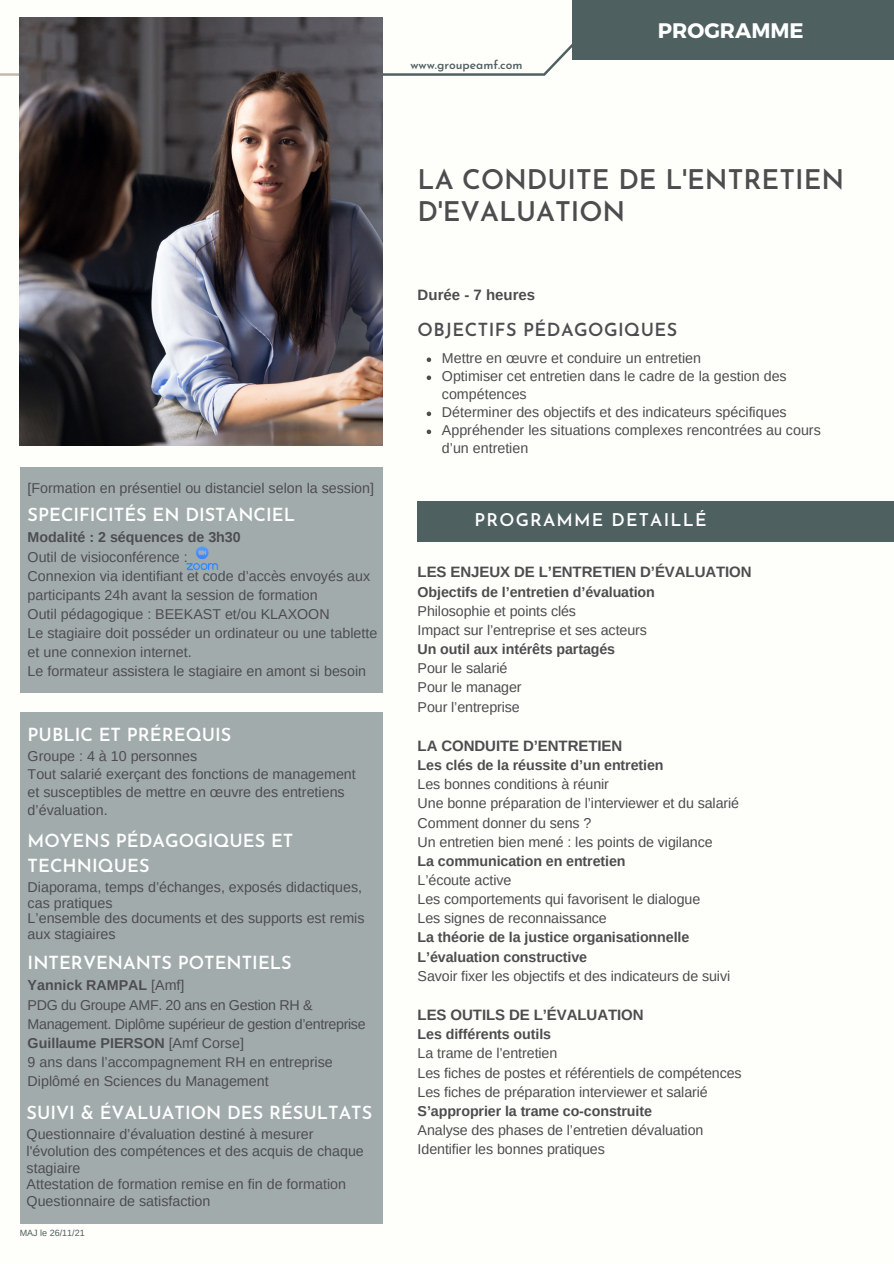
<style>
.page{position:relative;width:894px;height:1264px;background:#fff}
.page>*{position:absolute;margin:0;border:0;box-sizing:border-box;transform-origin:0 0}
.t1{font:600 27px/31.5px "Josefin Sans";color:#4d4d50}
.t2{font:700 21px "Montserrat";color:#fff}
.t3{font:600 18px/24.8px "Josefin Sans";color:#fff}
.t4{font:600 18px "Josefin Sans";letter-spacing:.025em;color:#4d4d50}
.t5{font:600 17.55px "Josefin Sans";letter-spacing:.07em;color:#fff}
.t6{font:700 15px "Arimo";letter-spacing:-.005em;color:#4d4d50}
.t7{font:14.25px/18px "Arimo";color:#4d4d50}
.t8{font:700 14.25px "Arimo";letter-spacing:-.005em;color:#4d4d50}
.t9{font:14.25px/19.2px "Arimo";letter-spacing:-.025em;color:#4d4d50}
.t10{font:600 12px "Josefin Sans";color:#4f6061}
.t11{font:9px "Arimo";color:#4f6061}
.s1{font-weight:400}
</style>
<div class="page">
<div style="left:0;top:0;width:893px;height:1263px;background:#fefefa"></div>
<div style="left:417px;top:501px;width:476px;height:41px;background:#4f6061"></div>
<div style="left:572px;top:0;width:321px;height:60px;background:#4f6061"></div>
<svg style="left:0;top:39px;width:572px;height:41px"></svg>
<div style="left:20px;top:467px;width:362px;height:225px;background:#a2abab"></div>
<div style="left:20px;top:712px;width:362px;height:511px;background:#a2abab"></div>
<img style="left:20px;top:17px;width:362px;height:428px">
<img style="left:186px;top:546px;width:32px;height:25px">
<svg style="left:426px;top:357px;width:5px;height:5px"></svg>
<svg style="left:426px;top:375px;width:5px;height:5px"></svg>
<svg style="left:426px;top:411px;width:5px;height:5px"></svg>
<svg style="left:426px;top:429px;width:5px;height:5px"></svg>
<p class="t10" style="left:410px;top:60px;width:114px">www.groupeamf.com</p>
<p class="t2" style="left:657px;top:17px;width:147px">PROGRAMME</p>
<p class="t1" style="left:417px;top:167px;width:428px">LA CONDUITE DE L'ENTRETIEN<br>D'EVALUATION</p>
<p class="t6" style="left:417px;top:287px;width:119px">Durée - 7 heures</p>
<p class="t7" style="left:28px;top:479px;width:348px">[Formation en présentiel ou distanciel selon la session]</p>
<p class="t4" style="left:417px;top:322px;width:261px">OBJECTIFS PÉDAGOGIQUES</p>
<p class="t7" style="left:442px;top:349px;width:261px">Mettre en œuvre et conduire un entretien</p>
<p class="t7" style="left:442px;top:367px;width:346px">Optimiser cet entretien dans le cadre de la gestion des compétences</p>
<p class="t7" style="left:442px;top:403px;width:346px">Déterminer des objectifs et des indicateurs spécifiques</p>
<p class="t7" style="left:442px;top:421px;width:380px">Appréhender les situations complexes rencontrées au cours d’un entretien</p>
<p class="t3" style="left:28px;top:504px;width:269px">SPECIFICITÉS EN DISTANCIEL</p>
<p class="t5" style="left:474px;top:512px;width:233px">PROGRAMME DETAILLÉ</p>
<p class="t8" style="left:28px;top:529px;width:215px">Modalité : 2 séquences de 3h30</p>
<p class="t7" style="left:28px;top:547px;width:161px">Outil de visioconférence :</p>
<p class="t7" style="left:28px;top:566px;width:344px;line-height:19.2px">Connexion via identifiant et code d’accès envoyés aux participants 24h avant la session de formation</p>
<p class="t7" style="left:28px;top:605px;width:303px">Outil pédagogique : BEEKAST et/ou KLAXOON</p>
<p class="t7" style="left:28px;top:623px;width:351px;line-height:19.2px">Le stagiaire doit posséder un ordinateur ou une tablette et une connexion internet.</p>
<p class="t7" style="left:28px;top:662px;width:340px">Le formateur assistera le stagiaire en amont si besoin</p>
<p class="t6" style="left:417px;top:564px;width:335px">LES ENJEUX DE L’ENTRETIEN D’ÉVALUATION</p>
<p class="t8" style="left:417px;top:583px;width:239px">Objectifs de l’entretien d’évaluation</p>
<p class="t7" style="left:417px;top:602px;width:160px">Philosophie et points clés</p>
<p class="t7" style="left:417px;top:621px;width:231px">Impact sur l’entreprise et ses acteurs</p>
<p class="t8" style="left:417px;top:641px;width:199px">Un outil aux intérêts partagés</p>
<p class="t7" style="left:417px;top:659px;width:91px">Pour le salarié</p>
<p class="t7" style="left:417px;top:678px;width:105px">Pour le manager</p>
<p class="t7" style="left:417px;top:697px;width:104px">Pour l’entreprise</p>
<p class="t6" style="left:417px;top:737px;width:206px">LA CONDUITE D’ENTRETIEN</p>
<p class="t8" style="left:417px;top:757px;width:247px">Les clés de la réussite d’un entretien</p>
<p class="t7" style="left:417px;top:775px;width:193px">Les bonnes conditions à réunir</p>
<p class="t7" style="left:417px;top:794px;width:323px">Une bonne préparation de l’interviewer et du salarié</p>
<p class="t7" style="left:417px;top:813px;width:175px">Comment donner du sens ?</p>
<p class="t7" style="left:417px;top:832px;width:296px">Un entretien bien mené : les points de vigilance</p>
<p class="t8" style="left:417px;top:853px;width:209px">La communication en entretien</p>
<p class="t7" style="left:417px;top:871px;width:95px">L’écoute active</p>
<p class="t7" style="left:417px;top:890px;width:284px">Les comportements qui favorisent le dialogue</p>
<p class="t7" style="left:417px;top:909px;width:191px">Les signes de reconnaissance</p>
<p class="t8" style="left:417px;top:929px;width:273px">La théorie de la justice organisationnelle</p>
<p class="t8" style="left:417px;top:948px;width:171px">L’évaluation constructive</p>
<p class="t7" style="left:417px;top:966px;width:314px">Savoir fixer les objectifs et des indicateurs de suivi</p>
<p class="t6" style="left:417px;top:1006px;width:227px">LES OUTILS DE L’ÉVALUATION</p>
<p class="t8" style="left:417px;top:1026px;width:135px">Les différents outils</p>
<p class="t7" style="left:417px;top:1044px;width:141px">La trame de l’entretien</p>
<p class="t7" style="left:417px;top:1063px;width:325px">Les fiches de postes et référentiels de compétences</p>
<p class="t7" style="left:417px;top:1082px;width:291px">Les fiches de préparation interviewer et salarié</p>
<p class="t8" style="left:417px;top:1102px;width:236px">S’approprier la trame co-construite</p>
<p class="t7" style="left:417px;top:1121px;width:287px">Analyse des phases de l’entretien dévaluation</p>
<p class="t7" style="left:417px;top:1140px;width:189px">Identifier les bonnes pratiques</p>
<p class="t3" style="left:28px;top:724px;width:205px">PUBLIC ET PRÉREQUIS</p>
<p class="t7" style="left:28px;top:747px;width:171px">Groupe : 4 à 10 personnes</p>
<p class="t7" style="left:28px;top:765px;width:329px">Tout salarié exerçant des fonctions de management et susceptibles de mettre en œuvre des entretiens d’évaluation.</p>
<p class="t3" style="left:28px;top:830px;width:267px">MOYENS PÉDAGOGIQUES ET<br>TECHNIQUES</p>
<p class="t7" style="left:28px;top:879px;width:336px;line-height:15.8px">Diaporama, temps d’échanges, exposés didactiques, cas pratiques</p>
<p class="t7" style="left:28px;top:910px;width:338px;line-height:15.8px">L’ensemble des documents et des supports est remis aux stagiaires</p>
<p class="t3" style="left:28px;top:952px;width:265px">INTERVENANTS POTENTIELS</p>
<p class="t8" style="left:28px;top:977px;width:158px">Yannick RAMPAL <span class="s1">[Amf]</span></p>
<p class="t9" style="left:28px;top:995px;width:339px">PDG du Groupe AMF. 20 ans en Gestion RH &amp;<br>Management. Diplôme supérieur de gestion d’entreprise</p>
<p class="t8" style="left:28px;top:1034px;width:218px">Guillaume PIERSON <span class="s1">[Amf Corse]</span></p>
<p class="t7" style="left:28px;top:1052px;width:306px;line-height:19.2px">9 ans dans l’accompagnement RH en entreprise<br>Diplômé en Sciences du Management</p>
<p class="t3" style="left:27px;top:1101px;width:347px">SUIVI &amp; ÉVALUATION DES RÉSULTATS</p>
<p class="t7" style="left:27px;top:1125px;width:339px;line-height:17px">Questionnaire d’évaluation destiné à mesurer l'évolution des compétences et des acquis de chaque stagiaire</p>
<p class="t7" style="left:27px;top:1175px;width:321px">Attestation de formation remise en fin de formation</p>
<p class="t7" style="left:27px;top:1192px;width:185px">Questionnaire de satisfaction</p>
<p class="t11" style="left:20px;top:1227px;width:67px">MAJ le 26/11/21</p>
</div>
